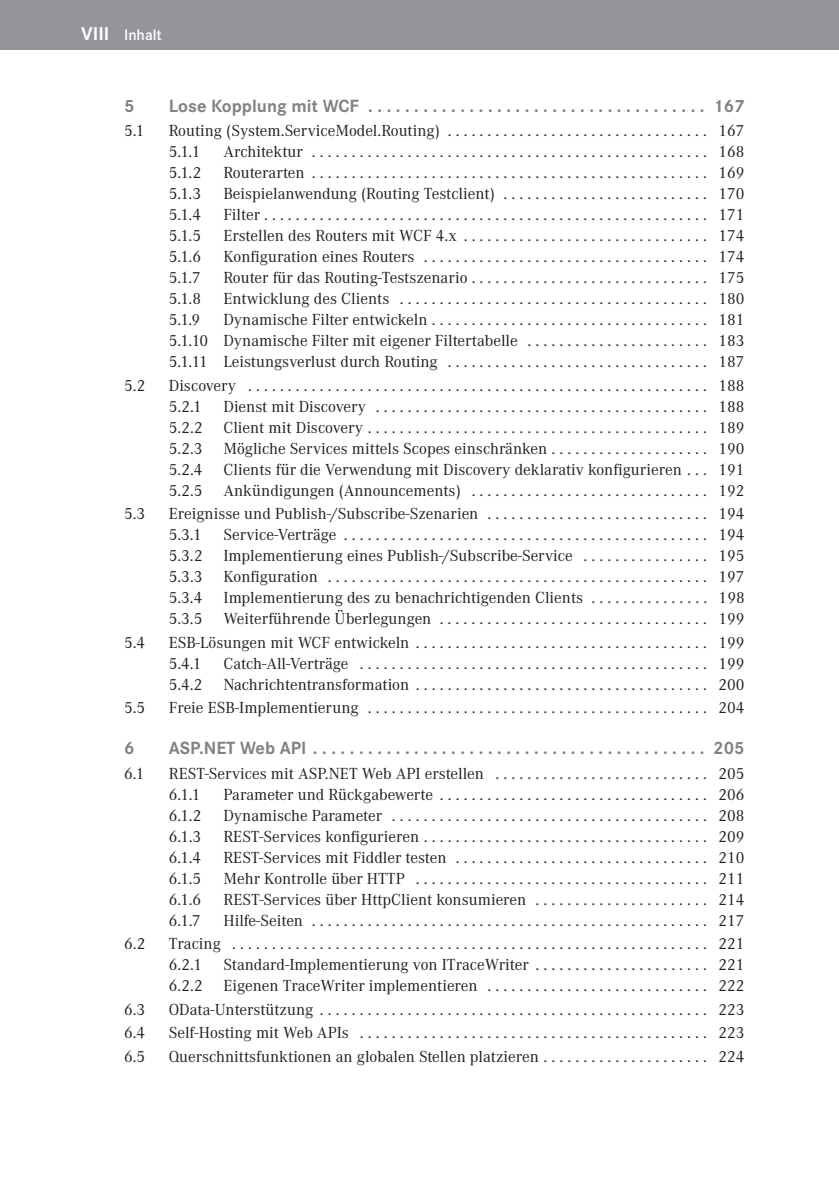
<style>
.page{position:relative;width:839px;height:1191px;background:#fff}
.page>*{position:absolute;margin:0;border:0;box-sizing:border-box;transform-origin:0 0}
.t1{font:700 18.38px "Corporate S Pro";color:#808285}
.t2{font:16.62px/21px "Corporate A Pro";color:#231f20}
.t3{font:600 15.75px "Corporate S Pro";color:#fff}
.s1{font-weight:700;font-size:19.25px}
</style>
<div class="page">
<div style="left:0;top:0;width:838px;height:50px;background:#939598"></div>
<p class="t3" style="left:81px;top:25px;width:82px"><span class="s1">VIII</span> Inhalt</p>
<p class="t1" style="left:124px;top:98px;width:12px">5</p>
<p class="t1" style="left:169px;top:98px;width:577px">Lose Kopplung mit WCF ..................................... 167</p>
<p class="t2" style="left:124px;top:121px;width:22px">5.1</p>
<p class="t2" style="left:169px;top:121px;width:577px">Routing (System.ServiceModel.Routing) . . . . . . . . . . . . . . . . . . . . . . . . . . . . . . . . . 167<br>5.1.1</p>
<p class="t2" style="left:223px;top:142px;width:522px">Architektur .................................................. 168</p>
<p class="t2" style="left:169px;top:163px;width:34px">5.1.2</p>
<p class="t2" style="left:223px;top:163px;width:522px">Routerarten .................................................. 169</p>
<p class="t2" style="left:169px;top:184px;width:34px">5.1.3</p>
<p class="t2" style="left:223px;top:184px;width:522px">Beispielanwendung (Routing Testclient) . . . . . . . . . . . . . . . . . . . . . . . . . . 170</p>
<p class="t2" style="left:169px;top:205px;width:34px">5.1.4</p>
<p class="t2" style="left:223px;top:205px;width:522px">Filter ........................................................ 171</p>
<p class="t2" style="left:169px;top:226px;width:34px">5.1.5</p>
<p class="t2" style="left:223px;top:226px;width:522px">Erstellen des Routers mit WCF 4.x ............................... 174</p>
<p class="t2" style="left:169px;top:247px;width:34px">5.1.6</p>
<p class="t2" style="left:223px;top:247px;width:522px">Konfiguration eines Routers .................................... 174</p>
<p class="t2" style="left:169px;top:268px;width:34px">5.1.7</p>
<p class="t2" style="left:223px;top:268px;width:522px">Router für das Routing-Testszenario . . . . . . . . . . . . . . . . . . . . . . . . . . . . . . 175</p>
<p class="t2" style="left:169px;top:289px;width:34px">5.1.8</p>
<p class="t2" style="left:223px;top:289px;width:522px">Entwicklung des Clients ....................................... 180</p>
<p class="t2" style="left:169px;top:310px;width:33px">5.1.9</p>
<p class="t2" style="left:169px;top:310px;width:577px;text-align:justify;text-indent:55px">Dynamische Filter entwickeln ................................... 181<br>5.1.10 Dynamische Filter mit eigener Filtertabelle . . . . . . . . . . . . . . . . . . . . . . . 183<br>5.1.11 Leistungsverlust durch Routing . . . . . . . . . . . . . . . . . . . . . . . . . . . . . . . . . 187</p>
<p class="t2" style="left:124px;top:376px;width:23px">5.2</p>
<p class="t2" style="left:169px;top:376px;width:577px">Discovery .......................................................... 188<br>5.2.1</p>
<p class="t2" style="left:169px;top:397px;width:577px;text-align:justify;text-indent:55px">Dienst mit Discovery .......................................... 188<br>5.2.2 Client mit Discovery ........................................... 189<br>5.2.3 Mögliche Services mittels Scopes einschränken . . . . . . . . . . . . . . . . . . . . 190<br>5.2.4</p>
<p class="t2" style="left:169px;top:460px;width:577px;text-align:right">Clients für die Verwendung mit Discovery deklarativ konfigurieren . . . 191<br>5.2.5 Ankündigungen (Announcements) . . . . . . . . . . . . . . . . . . . . . . . . . . . . . . 192</p>
<p class="t2" style="left:124px;top:504px;width:23px">5.3</p>
<p class="t2" style="left:169px;top:504px;width:577px">Ereignisse und Publish-/Subscribe-Szenarien . . . . . . . . . . . . . . . . . . . . . . . . . . . . 194<br>5.3.1</p>
<p class="t2" style="left:169px;top:525px;width:577px;text-align:justify;text-indent:55px">Service-Verträge .............................................. 194<br>5.3.2 Implementierung eines Publish-/Subscribe-Service . . . . . . . . . . . . . . . . 195<br>5.3.3</p>
<p class="t2" style="left:223px;top:567px;width:522px">Konfiguration ................................................ 197</p>
<p class="t2" style="left:169px;top:588px;width:35px">5.3.4</p>
<p class="t2" style="left:223px;top:588px;width:522px">Implementierung des zu benachrichtigenden Clients . . . . . . . . . . . . . . . 198</p>
<p class="t2" style="left:169px;top:609px;width:35px">5.3.5</p>
<p class="t2" style="left:223px;top:609px;width:522px">Weiterführende Überlegungen . . . . . . . . . . . . . . . . . . . . . . . . . . . . . . . . . . 199</p>
<p class="t2" style="left:124px;top:633px;width:23px">5.4</p>
<p class="t2" style="left:169px;top:633px;width:577px">ESB-Lösungen mit WCF entwickeln ..................................... 199<br>5.4.1</p>
<p class="t2" style="left:223px;top:654px;width:522px">Catch-All-Verträge ............................................ 199</p>
<p class="t2" style="left:169px;top:675px;width:35px">5.4.2</p>
<p class="t2" style="left:223px;top:675px;width:522px">Nachrichtentransformation ..................................... 200</p>
<p class="t2" style="left:124px;top:698px;width:23px">5.5</p>
<p class="t2" style="left:169px;top:698px;width:577px">Freie ESB-Implementierung ........................................... 204</p>
<p class="t1" style="left:124px;top:740px;width:12px">6</p>
<p class="t1" style="left:169px;top:740px;width:577px">ASP.NET Web API ........................................... 205</p>
<p class="t2" style="left:124px;top:764px;width:22px">6.1</p>
<p class="t2" style="left:169px;top:764px;width:577px">REST-Services mit ASP.NET Web API erstellen . . . . . . . . . . . . . . . . . . . . . . . . . . . 205<br>6.1.1</p>
<p class="t2" style="left:223px;top:785px;width:522px">Parameter und Rückgabewerte .................................. 206</p>
<p class="t2" style="left:169px;top:806px;width:34px">6.1.2</p>
<p class="t2" style="left:223px;top:806px;width:522px">Dynamische Parameter ........................................ 208</p>
<p class="t2" style="left:169px;top:827px;width:34px">6.1.3</p>
<p class="t2" style="left:223px;top:827px;width:522px">REST-Services konfigurieren .................................... 209</p>
<p class="t2" style="left:169px;top:848px;width:34px">6.1.4</p>
<p class="t2" style="left:223px;top:848px;width:522px">REST-Services mit Fiddler testen ................................ 210</p>
<p class="t2" style="left:169px;top:869px;width:34px">6.1.5</p>
<p class="t2" style="left:223px;top:869px;width:522px">Mehr Kontrolle über HTTP ..................................... 211</p>
<p class="t2" style="left:169px;top:890px;width:34px">6.1.6</p>
<p class="t2" style="left:223px;top:890px;width:522px">REST-Services über HttpClient konsumieren . . . . . . . . . . . . . . . . . . . . . . 214</p>
<p class="t2" style="left:169px;top:911px;width:34px">6.1.7</p>
<p class="t2" style="left:223px;top:911px;width:522px">Hilfe-Seiten .................................................. 217</p>
<p class="t2" style="left:124px;top:934px;width:23px">6.2</p>
<p class="t2" style="left:169px;top:934px;width:577px">Tracing ............................................................ 221<br>6.2.1</p>
<p class="t2" style="left:169px;top:955px;width:577px;text-align:right">Standard-Implementierung von ITraceWriter . . . . . . . . . . . . . . . . . . . . . . 221<br>6.2.2 Eigenen TraceWriter implementieren . . . . . . . . . . . . . . . . . . . . . . . . . . . . 222</p>
<p class="t2" style="left:124px;top:1000px;width:23px">6.3</p>
<p class="t2" style="left:169px;top:1000px;width:577px">OData-Unterstützung ................................................. 223</p>
<p class="t2" style="left:124px;top:1023px;width:23px">6.4</p>
<p class="t2" style="left:169px;top:1023px;width:577px">Self-Hosting mit Web APIs ............................................ 223</p>
<p class="t2" style="left:124px;top:1047px;width:23px">6.5</p>
<p class="t2" style="left:169px;top:1047px;width:577px">Querschnittsfunktionen an globalen Stellen platzieren . . . . . . . . . . . . . . . . . . . . . 224</p>
</div>
